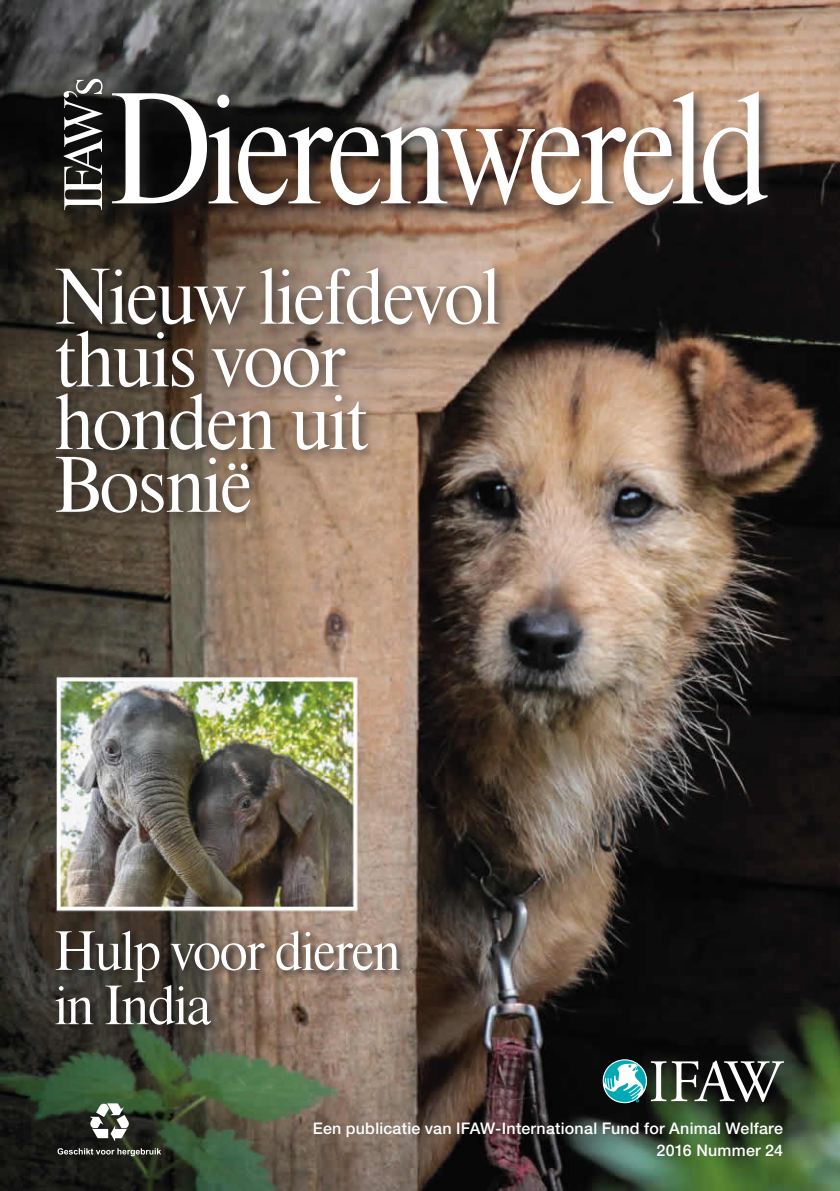
<style>
.page{position:relative;width:840px;height:1191px;background:#fff}
.page>*{position:absolute;margin:0;border:0;box-sizing:border-box;transform-origin:0 0}
.t1{font:148.4px "Dutch 801 BT Roman Headline";letter-spacing:-.05em;color:#fff;scale:.89 1}
.t2{font:74px/62.6px "Dutch 801 BT Roman Headline";letter-spacing:-.03em;color:#fff}
.t3{font:52px/54.2px "Dutch 801 BT Roman Headline";letter-spacing:-.03em;color:#fff}
.t4{font:50.8px "Dutch 801 BT Roman Headline";color:#fff}
.Body_copy_NEW{font:500 16px "Helvetica Neue";letter-spacing:.015em;color:#fff}
</style>
<div class="page">
<img style="left:0;top:0;width:839px;height:1190px">
<svg style="left:602px;top:1059px;width:181px;height:43px"></svg>
<svg style="left:90px;top:1103px;width:39px;height:38px"></svg>
<svg style="left:57px;top:1148px;width:104px;height:8px"></svg>
<div style="left:50px;top:261px;width:462px;height:266px;background:#231f20;opacity:.75"></div>
<div style="left:54px;top:928px;width:355px;height:107px;background:#231f20;opacity:.75"></div>
<div style="left:108px;top:87px;width:675px;height:134px;background:#231f20;opacity:.75"></div>
<div style="left:59px;top:73px;width:59px;height:152px;background:#231f20;opacity:.75"></div>
<p class="t4" style="left:53px;top:211px;width:137px;rotate:-90deg">IFAW’s</p>
<p class="t1" style="left:109px;top:60px;width:744px">Dierenwereld</p>
<p class="t2" style="left:54px;top:265px;width:447px">Nieuw liefdevol thuis voor honden uit<br>Bosnië</p>
<p class="t3" style="left:54px;top:924px;width:347px">Hulp voor dieren in India</p>
<p class="Body_copy_NEW" style="left:312px;top:1118px;width:471px">Een publicatie van IFAW-International Fund for Animal Welfare</p>
<p class="Body_copy_NEW" style="left:656px;top:1140px;width:128px">2016 Nummer 24</p>
</div>
